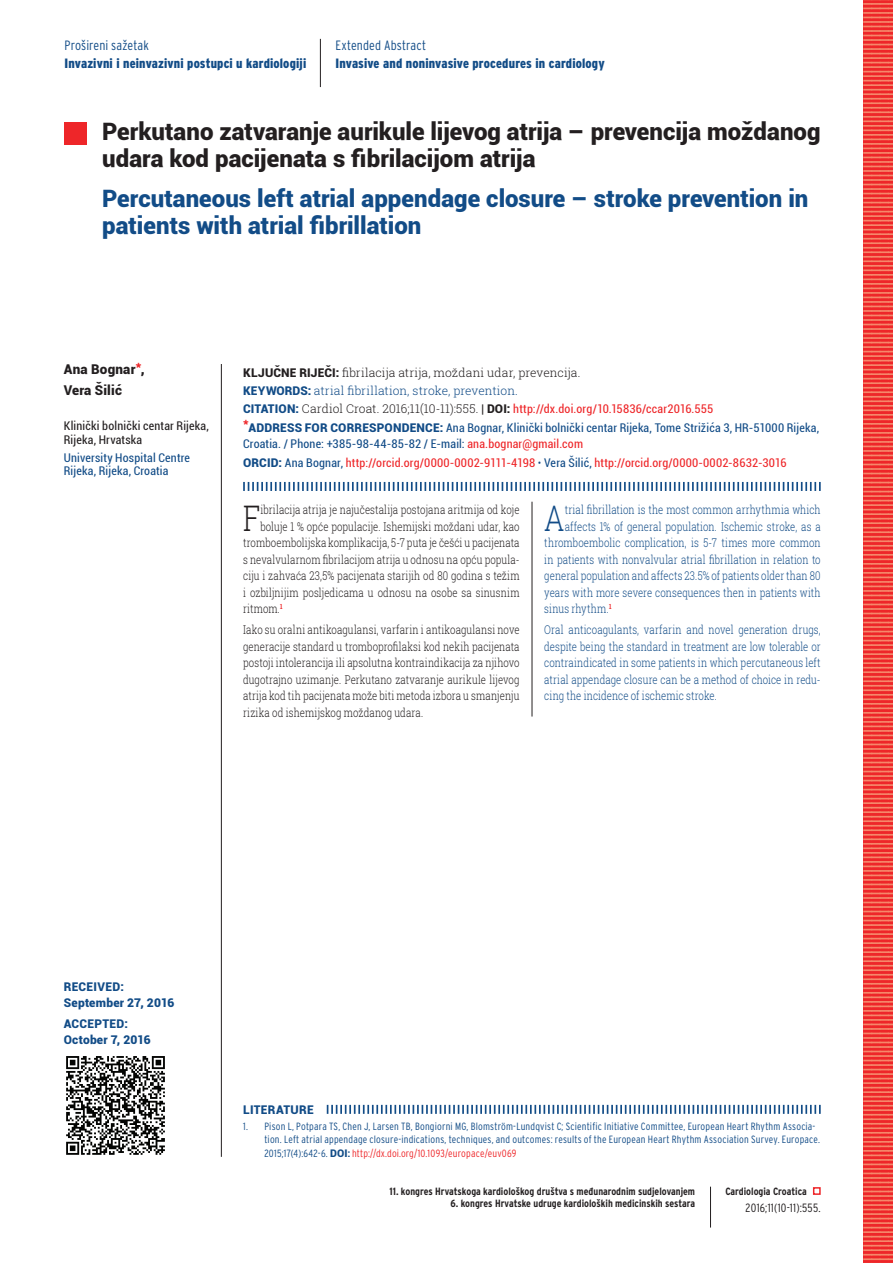
<style>
.page{position:relative;width:893px;height:1263px;background:#fff}
.page>*{position:absolute;margin:0;border:0;box-sizing:border-box;transform-origin:0 0}
.t1{font:300 35.25px "Roboto Slab";color:#231f20;scale:.8 1}
.t2{font:300 35.25px "Roboto Slab";color:#124c87;scale:.8 1}
.t3{font:900 24px/27px "Roboto";color:#231f20}
.t4{font:900 24px/27px "Roboto";color:#124c87}
.t5{font:900 condensed 13.5px "Interstate";letter-spacing:.01em;color:#124c87}
.t6{font:300 condensed 13.5px "Interstate";letter-spacing:.01em;color:#124c87}
.t7{font:900 13.5px/20.7px "Roboto";letter-spacing:.015em;color:#231f20}
.t8{font:300 12px/16.5px "Roboto Slab";letter-spacing:.01em;color:#231f20;text-align:justify;scale:.8 1}
.t9{font:300 12px/16.5px "Roboto Slab";letter-spacing:.01em;color:#124c87;text-align:justify;scale:.8 1}
.t10{font:condensed 12px/13.5px "Roboto";letter-spacing:.015em;color:#124c87}
.t11{font:condensed 12px/18.6px "Roboto";letter-spacing:.015em;color:#ee2629}
.t12{font:300 12px/18.6px "Roboto Slab";letter-spacing:.01em;color:#231f20}
.t13{font:900 12px/16.5px "Roboto";letter-spacing:.02em;color:#124c87}
.t14{font:condensed 12px/13.5px "Roboto";letter-spacing:.015em;color:#231f20}
.t15{font:300 condensed 12px "Interstate";letter-spacing:.015em;color:#231f20}
.t16{font:300 condensed 10.5px/13.5px "Interstate";letter-spacing:.02em;color:#124c87}
.t17{font:700 condensed 10.5px "Interstate";color:#231f20}
.s1{font-family:"Roboto";font-weight:900}
.s2{font-family:"Roboto";font-weight:900;color:#124c87}
.s3{color:#124c87}
.s4{font-weight:900;font-stretch:normal}
.s5{font-family:"Roboto Slab";font-weight:300;font-stretch:normal;color:#231f20}
.s6{font-family:"Roboto Slab";font-weight:700;font-stretch:normal;color:#231f20}
.s7{font-weight:900;font-stretch:normal;color:#231f20}
.s8{color:#ee2629}
.s9{font-weight:900;font-stretch:normal;color:#124c87}
.s10{font-family:"Roboto Slab";font-weight:100;font-stretch:normal;color:#124c87}
.s11{font-family:"Roboto";font-weight:900;font-stretch:normal}
.s12{font-family:"Roboto Slab";font-weight:700;font-stretch:normal}
</style>
<div class="page">
<div style="left:813px;top:1187px;width:8px;height:8px;border:2px solid #ee2629"></div>
<hr style="left:710px;top:1187px;width:1px;height:40px;background:#231f20">
<svg style="left:863px;top:0;width:30px;height:1263px;background:#f04940"></svg>
<hr style="left:320px;top:39px;width:1px;height:48px;background:#231f20">
<div style="left:65px;top:122px;width:22px;height:22px;background:#ee2629"></div>
<hr style="left:221px;top:364px;width:1px;height:793px;background:#231f20">
<svg style="left:243px;top:482px;width:578px;height:9px"></svg>
<svg style="left:66px;top:1056px;width:99px;height:99px"></svg>
<svg style="left:327px;top:1105px;width:494px;height:9px"></svg>
<hr style="left:532px;top:502px;width:1px;height:214px;background:#231f20">
<p class="t6" style="left:65px;top:38px;width:86px">Prošireni sažetak</p>
<p class="t5" style="left:65px;top:56px;width:243px">Invazivni i neinvazivni postupci u kardiologiji</p>
<p class="t6" style="left:335px;top:38px;width:92px">Extended Abstract</p>
<p class="t5" style="left:335px;top:56px;width:271px">Invasive and noninvasive procedures in cardiology</p>
<h2 class="t3" style="left:102px;top:117px;width:720px">Perkutano zatvaranje aurikule lijevog atrija – prevencija moždanog udara kod pacijenata s fibrilacijom atrija</h2>
<h2 class="t4" style="left:102px;top:184px;width:708px">Percutaneous left atrial appendage closure – stroke prevention in patients with atrial fibrillation</h2>
<p class="t7" style="left:64px;top:358px;width:82px">Ana Bognar<sup>*</sup>,<br>Vera Šilić</p>
<p class="t14" style="left:64px;top:419px;width:147px">Klinički bolnički centar Rijeka,<br>Rijeka, Hrvatska</p>
<p class="t10" style="left:64px;top:450px;width:128px">University Hospital Centre<br>Rijeka, Rijeka, Croatia</p>
<p class="t12" style="left:243px;top:363px;width:339px"><span class="s1">KLJUČNE RIJEČI:</span> fibrilacija atrija, moždani udar, prevencija.<br><span class="s2">KEYWORDS:</span> <span class="s3">atrial fibrillation, stroke, prevention.</span></p>
<p class="t10" style="left:243px;top:399px;width:577px;line-height:18.6px"><span class="s4">CITATION:</span> <span class="s5">Cardiol Croat. 2016;11(10-11):555.</span> <span class="s6">|</span> <span class="s7">DOI:</span> <span class="s8">http://dx.doi.org/10.15836/ccar2016.555<br></span><sup>*</sup><span class="s4">ADDRESS FOR CORRESPONDENCE:</span> Ana Bognar, Klinički bolnički centar Rijeka, Tome Strižića 3, HR-51000 Rijeka,</p>
<p class="t11" style="left:243px;top:434px;width:545px"><span class="s3">Croatia. / Phone: +385-98-44-85-82 / E-mail:</span> ana.bognar@gmail.com<br><span class="s9">ORCID:</span> <span class="s3">Ana Bognar,</span> http://orcid.org/0000-0002-9111-4198 <span class="s10">•</span> <span class="s3">Vera Šilić,</span> http://orcid.org/0000-0002-8632-3016</p>
<h1 class="t1" style="left:243px;top:494px;width:23px">F</h1>
<p class="t8" style="left:260px;top:501px;width:325px">ibrilacija atrija je najučestalija postojana aritmija od koje</p>
<p class="t8" style="left:260px;top:518px;width:325px">boluje 1 % opće populacije. Ishemijski moždani udar, kao</p>
<p class="t8" style="left:243px;top:534px;width:347px">tromboembolijska komplikacija, 5-7 puta je češći u pacijenata</p>
<p class="t8" style="left:243px;top:551px;width:347px">s nevalvularnom fibrilacijom atrija u odnosu na opću popula-</p>
<p class="t8" style="left:243px;top:567px;width:347px">ciju i zahvaća 23,5% pacijenata starijih od 80 godina s težim</p>
<p class="t8" style="left:243px;top:584px;width:347px">i ozbiljnijim posljedicama u odnosu na osobe sa sinusnim</p>
<p class="t8" style="left:243px;top:600px;width:51px">ritmom.<sup>1</sup></p>
<p class="t8" style="left:243px;top:621px;width:347px">Iako su oralni antikoagulansi, varfarin i antikoagulansi nove generacije standard u tromboprofilaksi kod nekih pacijenata postoji intolerancija ili apsolutna kontraindikacija za njihovo dugotrajno uzimanje. Perkutano zatvaranje aurikule lijevog atrija kod tih pacijenata može biti metoda izbora u smanjenju rizika od ishemijskog moždanog udara.</p>
<h1 class="t2" style="left:544px;top:494px;width:27px">A</h1>
<p class="t9" style="left:565px;top:501px;width:321px">trial fibrillation is the most common arrhythmia which</p>
<p class="t9" style="left:565px;top:518px;width:321px">affects 1% of general population. Ischemic stroke, as a</p>
<p class="t9" style="left:544px;top:534px;width:347px">thromboembolic complication, is 5-7 times more common</p>
<p class="t9" style="left:544px;top:551px;width:347px">in patients with nonvalvular atrial fibrillation in relation to</p>
<p class="t9" style="left:544px;top:567px;width:347px">general population and affects 23.5% of patients older than 80</p>
<p class="t9" style="left:544px;top:584px;width:347px">years with more severe consequences then in patients with</p>
<p class="t9" style="left:544px;top:600px;width:86px">sinus rhythm.<sup>1</sup></p>
<p class="t9" style="left:544px;top:621px;width:347px">Oral anticoagulants, varfarin and novel generation drugs, despite being the standard in treatment are low tolerable or contraindicated in some patients in which percutaneous left atrial appendage closure can be a method of choice in redu&shy;cing the incidence of ischemic stroke.</p>
<p class="t13" style="left:64px;top:978px;width:112px">RECEIVED:<br>September 27, 2016</p>
<p class="t13" style="left:64px;top:1015px;width:89px">ACCEPTED:<br>October 7, 2016</p>
<p class="t13" style="left:243px;top:1101px;width:72px">LITERATURE</p>
<p class="t16" style="left:264px;top:1119px;width:557px;text-indent:-21px">1. Pison L, Potpara TS, Chen J, Larsen TB, Bongiorni MG, Blomström-Lundqvist C; Scientific Initiative Committee, European Heart Rhythm Associa&shy;tion. Left atrial appendage closure-indications, techniques, and outcomes: results of the European Heart Rhythm Association Survey. Europace.<br>2015;17(4):642-6. <span class="s11">DOI</span><span class="s12">:</span> <span class="s8">http://dx.doi.org/10.1093/europace/euv069</span></p>
<p class="t17" style="left:389px;top:1185px;width:307px">11. kongres Hrvatskoga kardiološkog društva s međunarodnim sudjelovanjem</p>
<p class="t17" style="left:450px;top:1197px;width:246px">6. kongres Hrvatske udruge kardioloških medicinskih sestara</p>
<p class="t17" style="left:725px;top:1185px;width:83px">Cardiologia Croatica</p>
<p class="t15" style="left:746px;top:1201px;width:77px">2016;11(10-11):555.</p>
</div>
